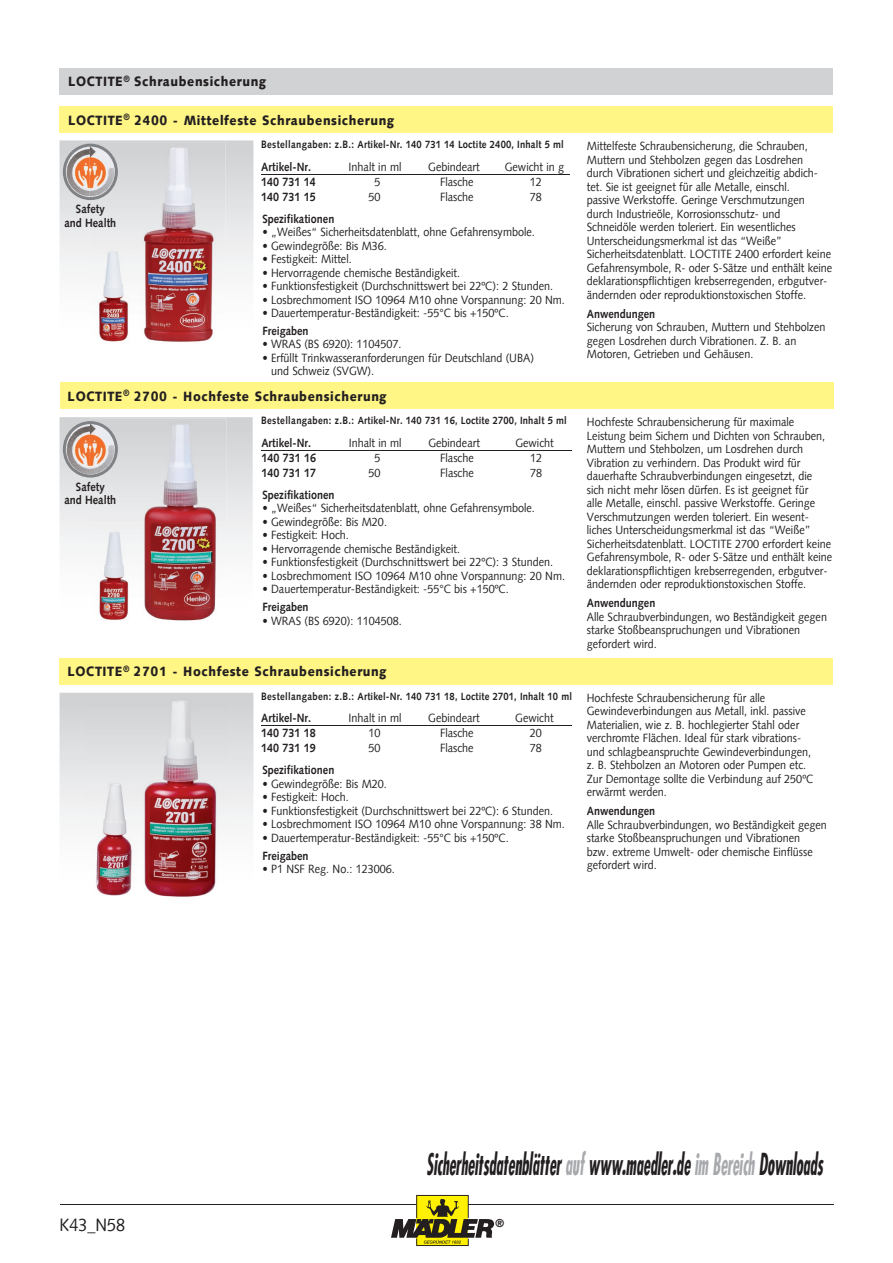
<style>
.page{position:relative;width:893px;height:1263px;background:#fff}
.page>*{position:absolute;margin:0;border:0;box-sizing:border-box;transform-origin:0 0}
.t1{font:700 condensed 29.4px "Futura";color:#231f20;scale:.55 1}
.t2{font:18px "Syntax Com";color:#231f20;scale:.9 1}
.t3{font:900 13.5px "Syntax Com";letter-spacing:.05em;color:#231f20;scale:.9 1}
.t4{font:12px/13.5px "Syntax Com";color:#231f20;scale:.9 1}
.t5{font:700 12px/13.5px "Syntax Com";color:#231f20;text-align:center;scale:.9 1}
.t6{font:700 11.55px "Syntax Com";color:#231f20}
.t7{font:700 10.5px "Syntax Com";letter-spacing:.015em;color:#231f20;scale:.9 1}
.s1{font-style:inherit}
.s2{color:#a8a9ad}
</style>
<div class="page">
<svg style="left:60px;top:693px;width:193px;height:133px"></svg>
<img style="left:85px;top:693px;width:141px;height:204px">
<hr style="left:60px;top:1204px;width:773px;height:1px;background:#231f20">
<svg style="left:391px;top:1195px;width:103px;height:51px"></svg>
<div style="left:60px;top:68px;width:773px;height:26px;background:#d1d2d4"></div>
<div style="left:60px;top:107px;width:773px;height:26px;background:#fff685"></div>
<div style="left:60px;top:658px;width:773px;height:26px;background:#fff685"></div>
<div style="left:60px;top:383px;width:773px;height:26px;background:#fff685"></div>
<svg style="left:60px;top:140px;width:193px;height:202px"></svg>
<svg style="left:60px;top:417px;width:193px;height:204px"></svg>
<hr style="left:261px;top:726px;width:311px;height:1px;background:#231f20">
<hr style="left:261px;top:174px;width:309px;height:1px;background:#231f20">
<hr style="left:261px;top:450px;width:311px;height:1px;background:#231f20">
<p class="t3" style="left:68px;top:73px;width:221px">LOCTITE<sup>®</sup> Schraubensicherung</p>
<p class="t3" style="left:68px;top:112px;width:364px">LOCTITE<sup>®</sup> 2400 - Mittelfeste Schraubensicherung</p>
<p class="t5" style="left:64px;top:203px;width:59px">Safety<br>and Health</p>
<p class="t7" style="left:261px;top:139px;width:338px">Bestellangaben: z.B.: Artikel-Nr. 140 731 14 Loctite 2400, Inhalt 5 ml</p>
<p class="t5" style="left:261px;top:160px;width:57px">Artikel-Nr.</p>
<p class="t4" style="left:349px;top:160px;width:60px">Inhalt in ml</p>
<p class="t4" style="left:428px;top:160px;width:59px">Gebindeart</p>
<p class="t4" style="left:505px;top:160px;width:68px">Gewicht in g</p>
<p class="t5" style="left:261px;top:175px;width:62px">140 731 14</p>
<p class="t4" style="left:374px;top:175px;width:8px">5</p>
<p class="t4" style="left:440px;top:175px;width:39px">Flasche</p>
<p class="t4" style="left:530px;top:175px;width:15px">1<span class="s1">2</span></p>
<p class="t5" style="left:261px;top:190px;width:62px">140 731 15</p>
<p class="t4" style="left:368px;top:190px;width:15px">50</p>
<p class="t4" style="left:440px;top:190px;width:39px">Flasche</p>
<p class="t4" style="left:530px;top:190px;width:15px">78</p>
<p class="t5" style="left:262px;top:212px;width:82px">Spezifikationen</p>
<p class="t4" style="left:262px;top:225px;width:304px">• „Weißes“ Sicherheitsdatenblatt, ohne Gefahrensymbole.</p>
<p class="t4" style="left:262px;top:239px;width:140px">• Gewindegröße: Bis M36.</p>
<p class="t4" style="left:262px;top:252px;width:101px">• Festigkeit: Mittel.</p>
<p class="t4" style="left:262px;top:266px;width:221px">• Hervorragende chemische Beständigkeit.</p>
<p class="t4" style="left:262px;top:279px;width:325px">• Funktionsfestigkeit (Durchschnittswert bei 22ºC): 2 Stunden.</p>
<p class="t4" style="left:262px;top:293px;width:338px">• Losbrechmoment ISO 10964 M10 ohne Vorspannung: 20 Nm.</p>
<p class="t4" style="left:262px;top:306px;width:275px">• Dauertemperatur-Beständigkeit: -55°C bis +150ºC.</p>
<p class="t5" style="left:262px;top:324px;width:53px">Freigaben</p>
<p class="t4" style="left:262px;top:338px;width:156px">• WRAS (BS 6920): 1104507.</p>
<p class="t4" style="left:271px;top:351px;width:294px;text-indent:-9px">• Erfüllt Trinkwasseranforderungen für Deutschland (UBA) und Schweiz (SVGW).</p>
<p class="t3" style="left:68px;top:388px;width:356px">LOCTITE<sup>®</sup> 2700 - Hochfeste Schraubensicherung</p>
<p class="t7" style="left:261px;top:415px;width:341px">Bestellangaben: z.B.: Artikel-Nr. 140 731 16, Loctite 2700, Inhalt 5 ml</p>
<p class="t5" style="left:261px;top:436px;width:57px">Artikel-Nr.</p>
<p class="t4" style="left:349px;top:436px;width:60px">Inhalt in ml</p>
<p class="t4" style="left:428px;top:436px;width:59px">Gebindeart</p>
<p class="t4" style="left:515px;top:436px;width:44px">Gewicht</p>
<p class="t5" style="left:261px;top:451px;width:62px">140 731 16</p>
<p class="t4" style="left:374px;top:451px;width:8px">5</p>
<p class="t4" style="left:440px;top:451px;width:39px">Flasche</p>
<p class="t4" style="left:530px;top:451px;width:15px">1<span class="s1">2</span></p>
<p class="t5" style="left:261px;top:466px;width:62px">140 731 17</p>
<p class="t4" style="left:368px;top:466px;width:15px">50</p>
<p class="t4" style="left:440px;top:466px;width:39px">Flasche</p>
<p class="t4" style="left:530px;top:466px;width:15px">78</p>
<p class="t5" style="left:262px;top:488px;width:82px">Spezifikationen</p>
<p class="t4" style="left:262px;top:501px;width:304px">• „Weißes“ Sicherheitsdatenblatt, ohne Gefahrensymbole.</p>
<p class="t4" style="left:262px;top:515px;width:140px">• Gewindegröße: Bis M20.</p>
<p class="t4" style="left:262px;top:528px;width:98px">• Festigkeit: Hoch.</p>
<p class="t4" style="left:262px;top:542px;width:221px">• Hervorragende chemische Beständigkeit.</p>
<p class="t4" style="left:262px;top:555px;width:325px">• Funktionsfestigkeit (Durchschnittswert bei 22ºC): 3 Stunden.</p>
<p class="t4" style="left:262px;top:569px;width:338px">• Losbrechmoment ISO 10964 M10 ohne Vorspannung: 20 Nm.</p>
<p class="t4" style="left:262px;top:582px;width:275px">• Dauertemperatur-Beständigkeit: -55°C bis +150ºC.</p>
<p class="t5" style="left:262px;top:600px;width:53px">Freigaben</p>
<p class="t4" style="left:262px;top:614px;width:156px">• WRAS (BS 6920): 1104508.</p>
<p class="t5" style="left:64px;top:480px;width:59px">Safety<br>and Health</p>
<p class="t3" style="left:68px;top:664px;width:356px">LOCTITE<sup>®</sup> 2701 - Hochfeste Schraubensicherung</p>
<p class="t7" style="left:261px;top:690px;width:347px">Bestellangaben: z.B.: Artikel-Nr. 140 731 18, Loctite 2701, Inhalt 10 ml</p>
<p class="t5" style="left:261px;top:711px;width:57px">Artikel-Nr.</p>
<p class="t4" style="left:349px;top:711px;width:60px">Inhalt in ml</p>
<p class="t4" style="left:428px;top:711px;width:59px">Gebindeart</p>
<p class="t4" style="left:515px;top:711px;width:44px">Gewicht</p>
<p class="t5" style="left:261px;top:726px;width:62px">140 731 18</p>
<p class="t4" style="left:368px;top:726px;width:15px">10</p>
<p class="t4" style="left:440px;top:726px;width:39px">Flasche</p>
<p class="t4" style="left:530px;top:726px;width:15px">20</p>
<p class="t5" style="left:261px;top:741px;width:62px">140 731 19</p>
<p class="t4" style="left:368px;top:741px;width:15px">50</p>
<p class="t4" style="left:440px;top:741px;width:39px">Flasche</p>
<p class="t4" style="left:530px;top:741px;width:15px">78</p>
<p class="t5" style="left:262px;top:763px;width:82px">Spezifikationen</p>
<p class="t4" style="left:262px;top:777px;width:140px">• Gewindegröße: Bis M20.</p>
<p class="t4" style="left:262px;top:790px;width:98px">• Festigkeit: Hoch.</p>
<p class="t4" style="left:262px;top:804px;width:325px">• Funktionsfestigkeit (Durchschnittswert bei 22ºC): 6 Stunden.</p>
<p class="t4" style="left:262px;top:817px;width:338px">• Losbrechmoment ISO 10964 M10 ohne Vorspannung: 38 Nm.</p>
<p class="t4" style="left:262px;top:831px;width:275px">• Dauertemperatur-Beständigkeit: -55°C bis +150ºC.</p>
<p class="t5" style="left:262px;top:849px;width:53px">Freigaben</p>
<p class="t4" style="left:262px;top:862px;width:149px">• P1 NSF Reg. No.: 123006.</p>
<p class="t4" style="left:587px;top:139px;width:274px">Mittelfeste Schraubensicherung, die Schrauben, Muttern und Stehbolzen gegen das Losdrehen durch Vibrationen sichert und gleichzeitig abdich&shy;tet. Sie ist geeignet für alle Metalle, einschl.<br>passive Werkstoffe. Geringe Verschmutzungen durch Industrieöle, Korrosionsschutz- und Schneidöle werden toleriert. Ein wesentliches Unterscheidungsmerkmal ist das “Weiße” Sicherheitsdatenblatt. LOCTITE 2400 erfordert keine Gefahrensymbole, R- oder S-Sätze und enthält keine deklarationspflichtigen krebserregenden, erbgutver&shy;ändernden oder reproduktionstoxischen Stoffe.</p>
<p class="t5" style="left:587px;top:307px;width:78px">Anwendungen</p>
<p class="t4" style="left:587px;top:320px;width:267px">Sicherung von Schrauben, Muttern und Stehbolzen gegen Losdrehen durch Vibrationen. Z. B. an<br>Motoren, Getrieben und Gehäusen.</p>
<p class="t4" style="left:587px;top:415px;width:274px">Hochfeste Schraubensicherung für maximale Leistung beim Sichern und Dichten von Schrauben, Muttern und Stehbolzen, um Losdrehen durch Vibration zu verhindern. Das Produkt wird für dauerhafte Schraubverbindungen eingesetzt, die sich nicht mehr lösen dürfen. Es ist geeignet für<br>alle Metalle, einschl. passive Werkstoffe. Geringe Verschmutzungen werden toleriert. Ein wesent&shy;liches Unterscheidungsmerkmal ist das “Weiße” Sicherheitsdatenblatt. LOCTITE 2700 erfordert keine Gefahrensymbole, R- oder S-Sätze und enthält keine deklarationspflichtigen krebserregenden, erbgutver&shy;ändernden oder reproduktionstoxischen Stoffe.</p>
<p class="t5" style="left:587px;top:596px;width:78px">Anwendungen</p>
<p class="t4" style="left:587px;top:610px;width:268px">Alle Schraubverbindungen, wo Beständigkeit gegen starke Stoßbeanspruchungen und Vibrationen gefordert wird.</p>
<p class="t4" style="left:587px;top:691px;width:253px">Hochfeste Schraubensicherung für alle Gewindeverbindungen aus Metall, inkl. passive Materialien, wie z. B. hochlegierter Stahl oder verchromte Flächen. Ideal für stark vibrations&shy;und schlagbeanspruchte Gewindeverbindungen, z. B. Stehbolzen an Motoren oder Pumpen etc.<br>Zur Demontage sollte die Verbindung auf 250ºC erwärmt werden.</p>
<p class="t5" style="left:587px;top:804px;width:78px">Anwendungen</p>
<p class="t4" style="left:587px;top:818px;width:268px">Alle Schraubverbindungen, wo Beständigkeit gegen starke Stoßbeanspruchungen und Vibrationen<br>bzw. extreme Umwelt- oder chemische Einflüsse gefordert wird.</p>
<h1 class="t1" style="left:426px;top:1145px;width:730px">Sicherheitsdatenblätter<span class="s2">auf</span>www.maedler.de<span class="s2">im Bereich</span>Downloads</h1>
<h2 class="t2" style="left:60px;top:1214px;width:75px">K43_N58</h2>
<p class="t6" style="left:495px;top:1216px;width:11px">®</p>
</div>
